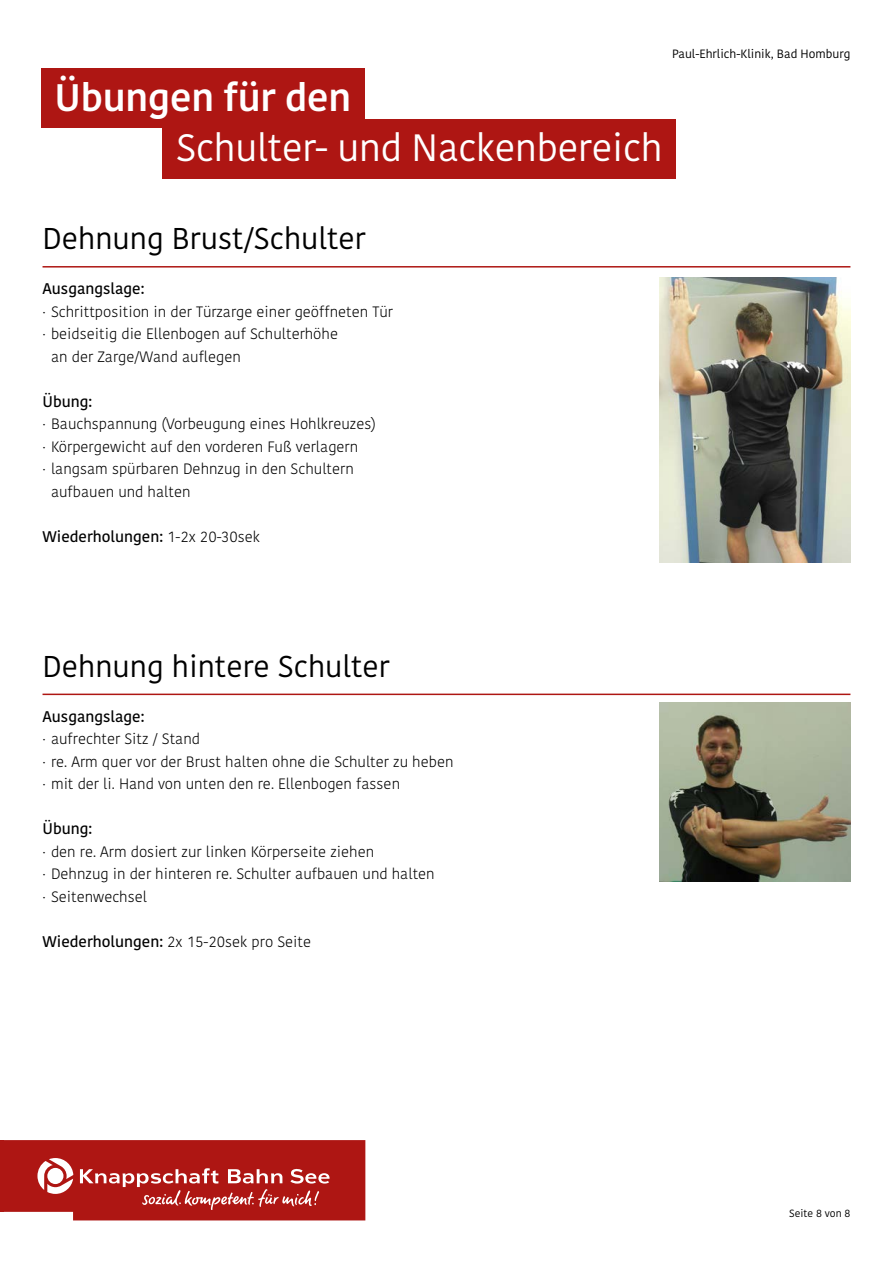
<style>
.page{position:relative;width:893px;height:1263px;background:#fff}
.page>*{position:absolute;margin:0;border:0;box-sizing:border-box;transform-origin:0 0}
._01_Titel_Kapitel_Titel_1_Zeile_Kohinoor_{font:600 38.25px "Kohinoor KBS";letter-spacing:-.005em;color:#fff}
._01_Titel_Kapitel_Titel_2_Zeile_Kohinoor_{font:37.95px "Kohinoor KBS";letter-spacing:-.005em;color:#fff}
._03_Texte_Headline_Kohinoor_Regular_34pt{font:30px "Kohinoor KBS";color:#000}
._03_Texte_Subheadline_Kohinoor_Medium_10_{font:500 15.3px "Kohinoor KBS";color:#000}
._03_Texte_Subheadline_Kohinoor_Medium_10_-2{font:300 15px/22.5px "Kohinoor KBS";color:#000}
.t1{font:12px "Kohinoor KBS";color:#000}
._03_Texte_Subheadline_Kohinoor_Medium_12p{font:10.5px "Kohinoor KBS";color:#000}
.s1{font-family:"Profile SC"}
.s2{font-weight:300;font-size:15px}
.s3{font-weight:500;font-size:15.3px}
</style>
<div class="page">
<hr style="left:0;top:1140px;width:4px;height:72px;background:#ae1613">
<svg style="left:4px;top:1140px;width:361px;height:80px;background:#b7302e"></svg>
<hr style="left:43px;top:266px;width:807px;height:2px;background:#ae1613">
<hr style="left:43px;top:694px;width:807px;height:1px;background:#ae1613">
<div style="left:163px;top:120px;width:513px;height:59px;background:#ae1613"></div>
<div style="left:41px;top:69px;width:324px;height:59px;background:#ae1613"></div>
<img style="left:659px;top:277px;width:191px;height:285px">
<img style="left:659px;top:703px;width:191px;height:178px">
<h1 class="_01_Titel_Kapitel_Titel_1_Zeile_Kohinoor_" style="left:55px;top:73px;width:298px">Übungen für den</h1>
<h1 class="_01_Titel_Kapitel_Titel_2_Zeile_Kohinoor_" style="left:176px;top:124px;width:488px">Schulter- und Nackenbereich</h1>
<p class="t1" style="left:672px;top:46px;width:180px">Paul-Ehrlich-Klinik, Bad Homburg</p>
<h2 class="_03_Texte_Headline_Kohinoor_Regular_34pt" style="left:43px;top:219px;width:325px">Dehnung Brust/Schulter</h2>
<h3 class="_03_Texte_Subheadline_Kohinoor_Medium_10_" style="left:43px;top:279px;width:103px">Ausgangslage:</h3>
<p class="_03_Texte_Subheadline_Kohinoor_Medium_10_-2" style="left:43px;top:300px;width:352px"><span class="s1">·</span> Schrittposition in der Türzarge einer geöffneten Tür</p>
<p class="_03_Texte_Subheadline_Kohinoor_Medium_10_-2" style="left:51px;top:323px;width:289px;text-indent:-9px"><span class="s1">·</span> beidseitig die Ellenbogen auf Schulterhöhe an der Zarge/Wand auflegen</p>
<h3 class="_03_Texte_Subheadline_Kohinoor_Medium_10_" style="left:43px;top:391px;width:51px">Übung:</h3>
<p class="_03_Texte_Subheadline_Kohinoor_Medium_10_-2" style="left:43px;top:413px;width:335px"><span class="s1">·</span> Bauchspannung (Vorbeugung eines Hohlkreuzes)</p>
<p class="_03_Texte_Subheadline_Kohinoor_Medium_10_-2" style="left:43px;top:435px;width:317px"><span class="s1">·</span> Körpergewicht auf den vorderen Fuß verlagern</p>
<p class="_03_Texte_Subheadline_Kohinoor_Medium_10_-2" style="left:51px;top:458px;width:304px;text-indent:-9px"><span class="s1">·</span> langsam spürbaren Dehnzug in den Schultern aufbauen und halten</p>
<h3 class="_03_Texte_Subheadline_Kohinoor_Medium_10_" style="left:43px;top:526px;width:219px">Wiederholungen: <span class="s2">1-2x 20-30sek</span></h3>
<h2 class="_03_Texte_Headline_Kohinoor_Regular_34pt" style="left:43px;top:647px;width:349px">Dehnung hintere Schulter</h2>
<h3 class="_03_Texte_Subheadline_Kohinoor_Medium_10_" style="left:43px;top:706px;width:103px">Ausgangslage:</h3>
<p class="_03_Texte_Subheadline_Kohinoor_Medium_10_-2" style="left:43px;top:728px;width:159px"><span class="s1">·</span> aufrechter Sitz / Stand</p>
<p class="_03_Texte_Subheadline_Kohinoor_Medium_10_-2" style="left:43px;top:750px;width:412px"><span class="s1">·</span> re. Arm quer vor der Brust halten ohne die Schulter zu heben</p>
<p class="_03_Texte_Subheadline_Kohinoor_Medium_10_-2" style="left:43px;top:773px;width:359px"><span class="s1">·</span> mit der li. Hand von unten den re. Ellenbogen fassen</p>
<h3 class="_03_Texte_Subheadline_Kohinoor_Medium_10_" style="left:43px;top:819px;width:51px">Übung:</h3>
<p class="_03_Texte_Subheadline_Kohinoor_Medium_10_-2" style="left:43px;top:840px;width:333px"><span class="s1">·</span> den re. Arm dosiert zur linken Körperseite ziehen</p>
<p class="_03_Texte_Subheadline_Kohinoor_Medium_10_-2" style="left:43px;top:863px;width:394px"><span class="s1">·</span> Dehnzug in der hinteren re. Schulter aufbauen und halten</p>
<p class="_03_Texte_Subheadline_Kohinoor_Medium_10_-2" style="left:43px;top:885px;width:106px"><span class="s1">·</span> Seitenwechsel</p>
<h3 class="_03_Texte_Subheadline_Kohinoor_Medium_10_-2" style="left:43px;top:930px;width:270px"><span class="s3">Wiederholungen:</span> 2x 15-20sek pro Seite</h3>
<p class="_03_Texte_Subheadline_Kohinoor_Medium_12p" style="left:789px;top:1206px;width:63px">Seite 8 von 8</p>
</div>
